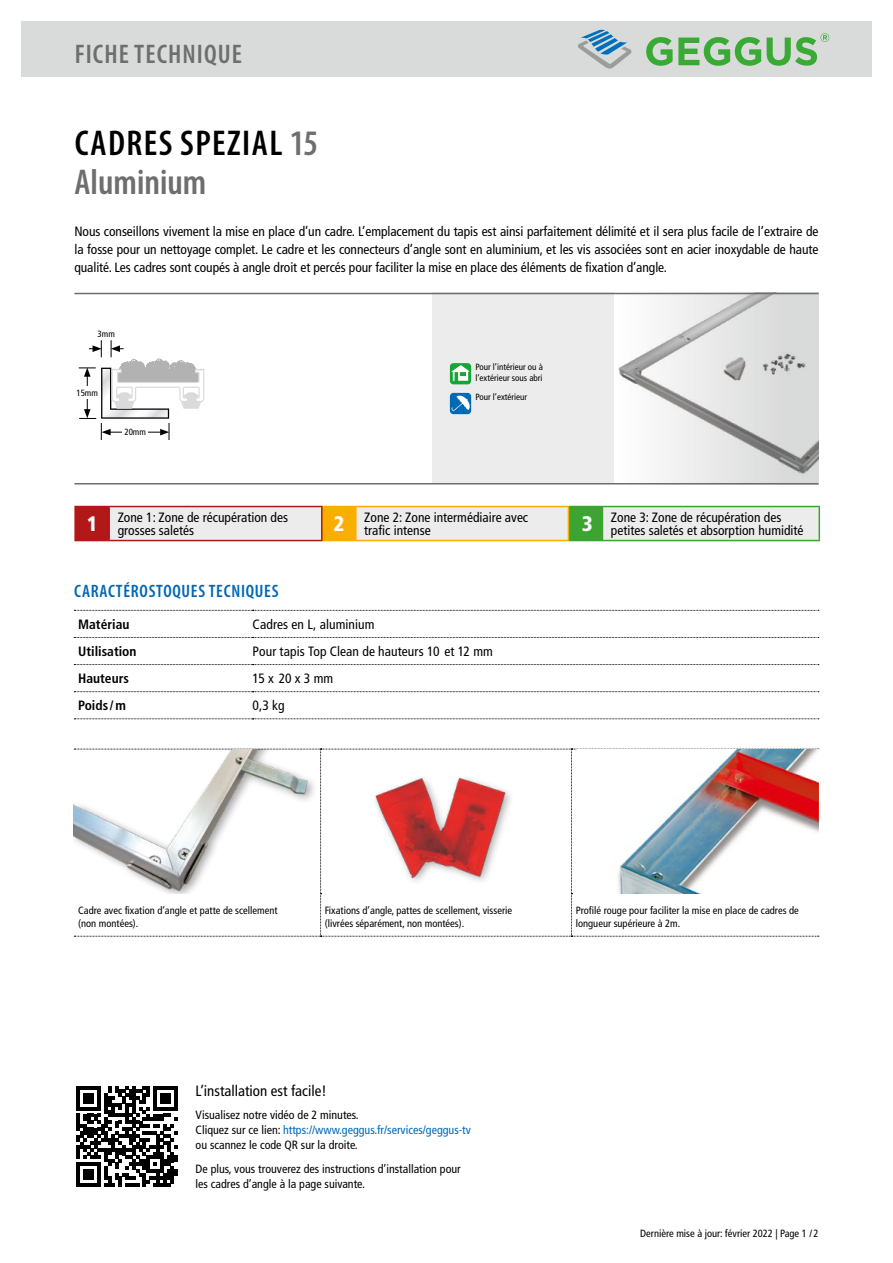
<style>
.page{position:relative;width:893px;height:1263px;background:#fff}
.page>*{position:absolute;margin:0;border:0;box-sizing:border-box;transform-origin:0 0}
.t1{font:600 condensed 36px/39px "Myriad Pro";letter-spacing:.04em;color:#000}
.t2{font:600 condensed 27px "Myriad Pro";letter-spacing:.04em;color:#6e6e6e}
.t3{font:900 condensed 21px "Frutiger LT Std";color:#fff}
.t4{font:600 condensed 18px "Myriad Pro";letter-spacing:.04em;color:#0068b4}
.t5{font:condensed 15px "Frutiger LT Std";color:#000}
.t6{font:condensed 13.5px/13.5px "Frutiger LT Std";color:#000}
.t7{font:700 condensed 13.5px "Frutiger LT Std";color:#000}
.t8{font:condensed 12px/15px "Frutiger LT Std";color:#000}
.t9{font:condensed 10.5px/12.6px "Frutiger LT Std";color:#000}
.t10{font:condensed 9px/10.8px "Frutiger LT Std";color:#000}
.s1{color:#6e6e6e}
.s2{color:#0068b4}
</style>
<div class="page">
<div style="left:21px;top:21px;width:851px;height:56px;background:#d9dada"></div>
<svg style="left:74px;top:610px;width:745px;height:110px"></svg>
<svg style="left:74px;top:749px;width:745px;height:188px"></svg>
<img style="left:74px;top:749px;width:246px;height:145px">
<div style="left:371px;top:774px;width:144px;height:113px;background:#fff"></div>
<img style="left:365px;top:771px;width:148px;height:112px">
<img style="left:577px;top:749px;width:241px;height:145px">
<div style="left:432px;top:293px;width:387px;height:191px;background:#ececec"></div>
<img style="left:614px;top:294px;width:205px;height:189px">
<hr style="left:74px;top:483px;width:745px;height:1px;background:#6e6e6e">
<hr style="left:74px;top:293px;width:745px;height:1px;background:#6e6e6e">
<div style="left:450px;top:363px;width:21px;height:21px;background:#16a636;border-radius:4px"></div>
<svg style="left:451px;top:365px;width:19px;height:16px"></svg>
<div style="left:450px;top:393px;width:21px;height:21px;background:#006ab5;border-radius:4px"></div>
<svg style="left:451px;top:396px;width:19px;height:15px"></svg>
<svg style="left:79px;top:340px;width:125px;height:100px"></svg>
<div style="left:75px;top:506px;width:34px;height:34px;background:#b01917"></div>
<div style="left:110px;top:507px;width:709px;height:33px;background:#ececec"></div>
<div style="left:322px;top:506px;width:34px;height:34px;background:#f9ae00"></div>
<div style="left:568px;top:506px;width:34px;height:34px;background:#3ca432"></div>
<hr style="left:74px;top:506px;width:35px;height:1px;background:#b01917">
<hr style="left:74px;top:507px;width:2px;height:33px;background:#b01917">
<hr style="left:108px;top:507px;width:2px;height:33px;background:#b01917">
<hr style="left:74px;top:540px;width:35px;height:1px;background:#b01917">
<hr style="left:323px;top:540px;width:33px;height:1px;background:#f9ae00">
<hr style="left:109px;top:506px;width:214px;height:1px;background:#b01917">
<hr style="left:321px;top:507px;width:2px;height:33px;background:#b01917">
<hr style="left:109px;top:540px;width:214px;height:1px;background:#b01917">
<hr style="left:602px;top:506px;width:218px;height:1px;background:#3ca432">
<hr style="left:819px;top:507px;width:1px;height:33px;background:#3ca432">
<hr style="left:602px;top:540px;width:218px;height:1px;background:#3ca432">
<hr style="left:602px;top:507px;width:1px;height:33px;background:#3ca432">
<hr style="left:569px;top:540px;width:33px;height:1px;background:#3ca432">
<hr style="left:356px;top:506px;width:213px;height:1px;background:#f9ae00">
<hr style="left:355px;top:507px;width:2px;height:33px;background:#f9ae00">
<hr style="left:568px;top:507px;width:1px;height:33px;background:#f9ae00">
<hr style="left:356px;top:540px;width:213px;height:1px;background:#f9ae00">
<svg style="left:646px;top:37px;width:115px;height:29px"></svg>
<svg style="left:767px;top:33px;width:62px;height:33px"></svg>
<svg style="left:578px;top:30px;width:54px;height:39px"></svg>
<svg style="left:77px;top:1086px;width:100px;height:101px"></svg>
<h2 class="t2" style="left:75px;top:37px;width:169px">FICHE TECHNIQUE</h2>
<h1 class="t1" style="left:74px;top:122px;width:245px">CADRES SPEZIAL <span class="s1">15<br>Aluminium</span></h1>
<p class="t6" style="left:74px;top:222px;width:746px;line-height:18px;text-align:justify">Nous conseillons vivement la mise en place d’un cadre. L’emplacement du tapis est ainsi parfaitement délimité et il sera plus facile de l’extraire de la fosse pour un nettoyage complet. Le cadre et les connecteurs d’angle sont en aluminium, et les vis associées sont en acier inoxydable de haute qualité. Les cadres sont coupés à angle droit et percés pour faciliter la mise en place des éléments de fixation d’angle.</p>
<p class="t10" style="left:98px;top:329px;width:19px">3mm</p>
<p class="t10" style="left:76px;top:388px;width:23px">15mm</p>
<p class="t10" style="left:124px;top:426px;width:23px">20mm</p>
<p class="t10" style="left:475px;top:361px;width:69px">Pour l’intérieur ou à l’extérieur sous abri</p>
<p class="t10" style="left:475px;top:391px;width:53px">Pour l’extérieur</p>
<h3 class="t3" style="left:87px;top:511px;width:12px">1</h3>
<p class="t6" style="left:118px;top:510px;width:172px">Zone 1: Zone de récupération des grosses saletés</p>
<h3 class="t3" style="left:333px;top:511px;width:12px">2</h3>
<p class="t6" style="left:364px;top:510px;width:165px">Zone 2: Zone intermédiaire avec trafic intense</p>
<h3 class="t3" style="left:582px;top:511px;width:12px">3</h3>
<p class="t6" style="left:611px;top:510px;width:194px">Zone 3: Zone de récupération des petites saletés et absorption humidité</p>
<h3 class="t4" style="left:74px;top:580px;width:206px">CARACTÉROSTOQUES TECNIQUES</h3>
<p class="t7" style="left:78px;top:616px;width:53px">Matériau</p>
<p class="t6" style="left:253px;top:618px;width:123px">Cadres en L, aluminium</p>
<p class="t7" style="left:78px;top:643px;width:60px">Utilisation</p>
<p class="t6" style="left:253px;top:645px;width:242px">Pour tapis Top Clean de hauteurs 10 et 12 mm</p>
<p class="t7" style="left:78px;top:670px;width:52px">Hauteurs</p>
<p class="t6" style="left:253px;top:672px;width:82px">15 x 20 x 3 mm</p>
<p class="t7" style="left:78px;top:698px;width:49px">Poids /m</p>
<p class="t6" style="left:253px;top:699px;width:34px">0,3 kg</p>
<p class="t9" style="left:78px;top:904px;width:201px">Cadre avec fixation d’angle et patte de scellement (non montées).</p>
<p class="t9" style="left:325px;top:904px;width:189px">Fixations d’angle, pattes de scellement, visserie (livrées séparément, non montées).</p>
<p class="t9" style="left:576px;top:904px;width:225px">Profilé rouge pour faciliter la mise en place de cadres de longueur supérieure à 2m.</p>
<p class="t5" style="left:196px;top:1081px;width:133px">L’installation est facile!</p>
<p class="t8" style="left:196px;top:1107px;width:277px">Visualisez notre vidéo de 2 minutes.<br>Cliquez sur ce lien: <span class="s2">https://www.geggus.fr/services/geggus-tv </span>ou scannez le code QR sur la droite.</p>
<p class="t8" style="left:196px;top:1161px;width:267px">De plus, vous trouverez des instructions d’installation pour les cadres d’angle à la page suivante.</p>
<p class="t9" style="left:640px;top:1227px;width:180px">Dernière mise à jour: février 2022 | Page 1 / 2</p>
</div>
